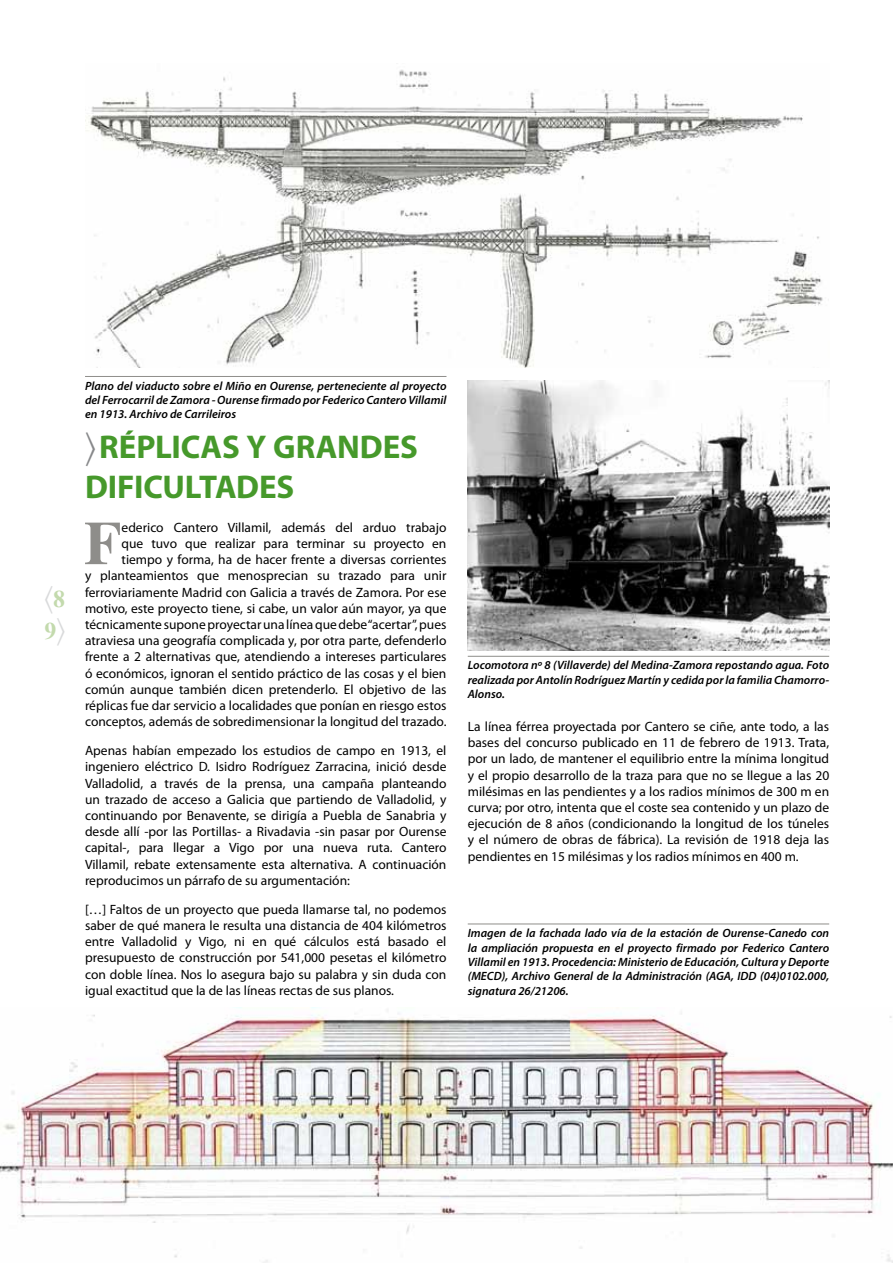
<style>
.page{position:relative;width:893px;height:1263px;background:#fff}
.page>*{position:absolute;margin:0;border:0;box-sizing:border-box;transform-origin:0 0}
.t1{font:700 61.5px "Times";color:#8e8d8a}
.t2{font:700 33px/39.6px "Myriad Pro";letter-spacing:-.005em;color:#46992b}
.t3{font:700 24px/32.4px "Times New Roman";color:#c3daad;text-align:center}
.t4{font:13.5px/16.2px "Myriad Pro";color:#000;text-align:justify}
.t5{font:italic 600 12px/14.4px "Myriad Pro";color:#000;text-align:justify}
</style>
<div class="page">
<img style="left:85px;top:69px;width:738px;height:299px">
<img style="left:468px;top:381px;width:361px;height:269px">
<img style="left:0;top:1013px;width:893px;height:250px">
<hr style="left:85px;top:376px;width:361px;height:1px;background:#8e8d8a">
<hr style="left:468px;top:656px;width:361px;height:1px;background:#8e8d8a">
<hr style="left:468px;top:923px;width:361px;height:1px;background:#8e8d8a">
<h3 class="t3" style="left:44px;top:582px;width:22px">8<br>9</h3>
<p class="t5" style="left:85px;top:378px;width:363px">Plano del viaducto sobre el Miño en Ourense, perteneciente al proyecto del Ferrocarril de Zamora - Ourense firmado por Federico Cantero Villamil en 1913. Archivo de Carrileiros</p>
<h2 class="t2" style="left:85px;top:426px;width:334px;text-indent:14px">RÉPLICAS Y GRANDES<br>DIFICULTADES</h2>
<h1 class="t1" style="left:84px;top:484px;width:39px">F</h1>
<p class="t4" style="left:85px;top:519px;width:363px;text-align:right">ederico Cantero Villamil, además del arduo trabajo<br>que tuvo que realizar para terminar su proyecto en tiempo y forma, ha de hacer frente a diversas corrientes<br>y planteamientos que menosprecian su trazado para unir ferroviariamente Madrid con Galicia a través de Zamora. Por ese motivo, este proyecto tiene, si cabe, un valor aún mayor, ya que técnicamente supone proyectar una línea que debe “acertar”, pues atraviesa una geografía complicada y, por otra parte, defenderlo frente a 2 alternativas que, atendiendo a intereses particulares ó económicos, ignoran el sentido práctico de las cosas y el bien común aunque también dicen pretenderlo. El objetivo de las réplicas fue dar servicio a localidades que ponían en riesgo estos conceptos, además de sobredimensionar la longitud del trazado.</p>
<p class="t4" style="left:85px;top:742px;width:363px">Apenas habían empezado los estudios de campo en 1913, el ingeniero eléctrico D. Isidro Rodríguez Zarracina, inició desde Valladolid, a través de la prensa, una campaña planteando un trazado de acceso a Galicia que partiendo de Valladolid, y continuando por Benavente, se dirigía a Puebla de Sanabria y desde allí -por las Portillas- a Rivadavia -sin pasar por Ourense capital-, para llegar a Vigo por una nueva ruta. Cantero Villamil, rebate extensamente esta alternativa. A continuación reproducimos un párrafo de su argumentación:</p>
<p class="t4" style="left:85px;top:901px;width:363px">[…] Faltos de un proyecto que pueda llamarse tal, no podemos saber de qué manera le resulta una distancia de 404 kilómetros entre Valladolid y Vigo, ni en qué cálculos está basado el presupuesto de construcción por 541,000 pesetas el kilómetro con doble línea. Nos lo asegura bajo su palabra y sin duda con igual exactitud que la de las líneas rectas de sus planos.</p>
<p class="t5" style="left:468px;top:658px;width:363px">Locomotora nº 8 (Villaverde) del Medina-Zamora repostando agua. Foto realizada por Antolín Rodríguez Martín y cedida por la familia Chamorro-Alonso.</p>
<p class="t4" style="left:468px;top:718px;width:363px">La línea férrea proyectada por Cantero se ciñe, ante todo, a las bases del concurso publicado en 11 de febrero de 1913. Trata, por un lado, de mantener el equilibrio entre la mínima longitud y el propio desarrollo de la traza para que no se llegue a las 20 milésimas en las pendientes y a los radios mínimos de 300 m en curva; por otro, intenta que el coste sea contenido y un plazo de ejecución de 8 años (condicionando la longitud de los túneles y el número de obras de fábrica). La revisión de 1918 deja las pendientes en 15 milésimas y los radios mínimos en 400 m.</p>
<p class="t5" style="left:468px;top:925px;width:363px">Imagen de la fachada lado vía de la estación de Ourense-Canedo con la ampliación propuesta en el proyecto firmado por Federico Cantero Villamil en 1913. Procedencia: Ministerio de Educación, Cultura y Deporte (MECD), Archivo General de la Administración (AGA, IDD (04)0102.000, signatura 26/21206.</p>
</div>
